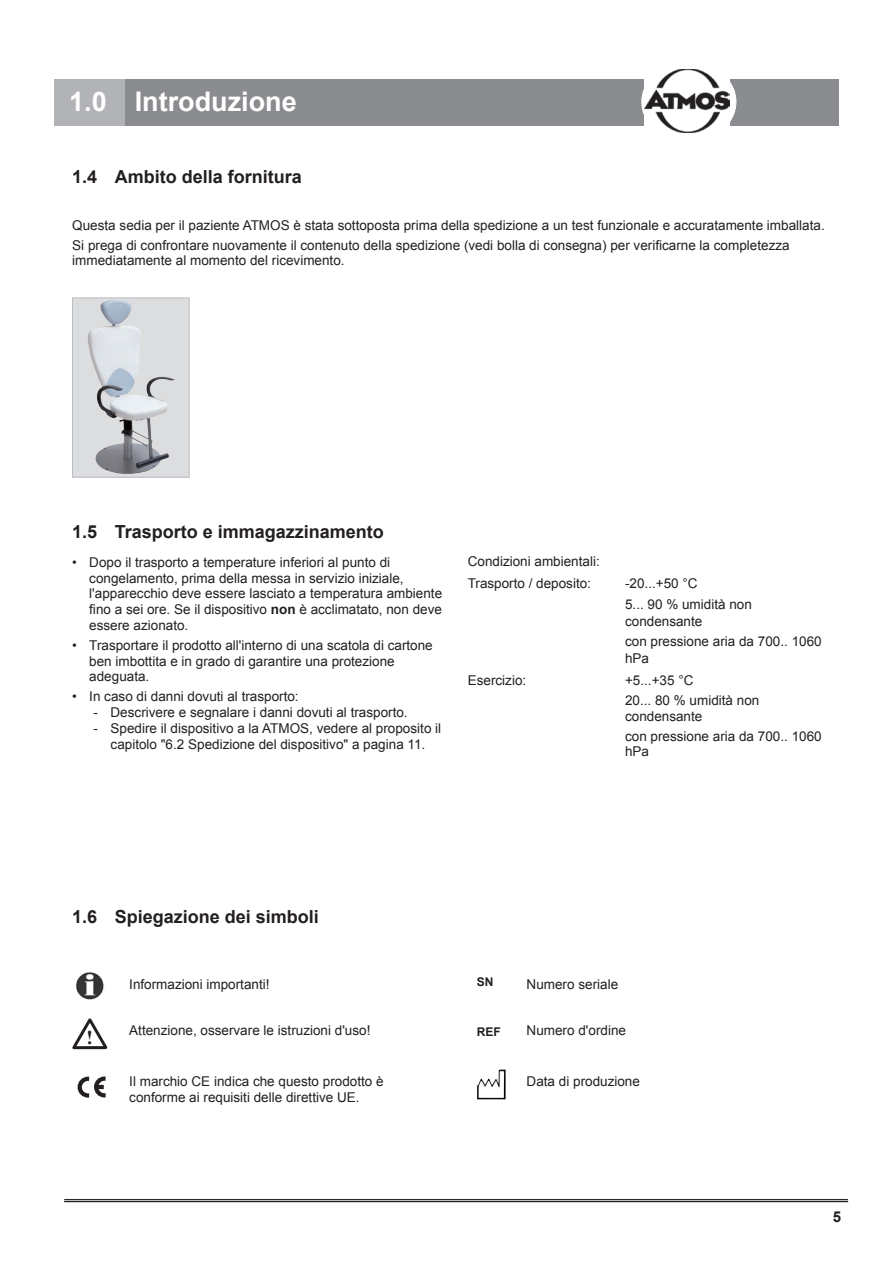
<style>
.page{position:relative;width:893px;height:1263px;background:#fff}
.page>*{position:absolute;margin:0;border:0;box-sizing:border-box;transform-origin:0 0}
.t1{font:700 27px "Arial";color:#fff}
.t2{font:700 19.5px "Times New Roman";color:#231f20}
.t3{font:700 18px "Arial";color:#231f20}
.t4{font:700 15px "Arial";color:#231f20}
.t5{font:13.5px/15.8px "Arial";color:#231f20}
.t6{font:700 12px "Arial";color:#231f20}
.s1{font-weight:700}
</style>
<div class="page">
<hr style="left:65px;top:1199px;width:783px;height:1px;background:#231f20">
<hr style="left:65px;top:1201px;width:783px;height:1px;background:#231f20">
<div style="left:124px;top:79px;width:715px;height:47px;background:#8a8c8f"></div>
<div style="left:54px;top:79px;width:70px;height:47px;background:#b2b3b7"></div>
<div style="left:642px;top:62px;width:94px;height:80px;background:#fff;border-radius:50%"></div>
<img style="left:645px;top:69px;width:85px;height:63px">
<div style="left:72px;top:298px;width:117px;height:179px;background:#dcdddf"></div>
<img style="left:88px;top:300px;width:82px;height:174px">
<div style="left:72px;top:298px;width:117px;height:179px;border:1px solid #bcbdc0"></div>
<img style="left:477px;top:1069px;width:29px;height:31px">
<svg style="left:78px;top:1076px;width:28px;height:22px"></svg>
<svg style="left:72px;top:1018px;width:36px;height:32px"></svg>
<img style="left:76px;top:972px;width:28px;height:28px">
<h1 class="t1" style="left:69px;top:84px;width:229px">1.0 Introduzione</h1>
<h3 class="t3" style="left:72px;top:165px;width:231px">1.4 Ambito della fornitura</h3>
<p class="t5" style="left:72px;top:215px;width:754px;line-height:20px">Questa sedia per il paziente ATMOS è stata sottoposta prima della spedizione a un test funzionale e accuratamente imballata.<br>Si prega di confrontare nuovamente il contenuto della spedizione (vedi bolla di consegna) per verificarne la completezza</p>
<p class="t5" style="left:72px;top:253px;width:274px">immediatamente al momento del ricevimento.</p>
<h3 class="t3" style="left:72px;top:520px;width:313px">1.5 Trasporto e immagazzinamento</h3>
<p class="t5" style="left:89px;top:554px;width:354px;text-indent:-17px">• Dopo il trasporto a temperature inferiori al punto di congelamento, prima della messa in servizio iniziale, l'apparecchio deve essere lasciato a temperatura ambiente fino a sei ore. Se il dispositivo <span class="s1">non</span> è acclimatato, non deve essere azionato.</p>
<p class="t5" style="left:89px;top:637px;width:345px;text-indent:-17px">• Trasportare il prodotto all'interno di una scatola di cartone ben imbottita e in grado di garantire una protezione adeguata.</p>
<p class="t5" style="left:72px;top:689px;width:228px">• In caso di danni dovuti al trasporto:</p>
<p class="t5" style="left:94px;top:705px;width:316px">- Descrivere e segnalare i danni dovuti al trasporto.</p>
<p class="t5" style="left:94px;top:720px;width:349px;text-align:center">- Spedire il dispositivo a la ATMOS, vedere al proposito il capitolo "6.2 Spedizione del dispositivo" a pagina 11.</p>
<p class="t5" style="left:468px;top:551px;width:134px;line-height:22.2px">Condizioni ambientali:<br>Trasporto / deposito:</p>
<p class="t5" style="left:625px;top:573px;width:128px;line-height:20.7px">-20...+50 °C<br>5... 90 % umidità non</p>
<p class="t5" style="left:625px;top:611px;width:198px;line-height:20.7px">condensante<br>con pressione aria da 700.. 1060</p>
<p class="t5" style="left:625px;top:650px;width:26px">hPa</p>
<p class="t5" style="left:468px;top:672px;width:60px">Esercizio:</p>
<p class="t5" style="left:625px;top:670px;width:136px;line-height:20px">+5...+35 °C<br>20... 80 % umidità non</p>
<p class="t5" style="left:625px;top:706px;width:198px;line-height:20px">condensante<br>con pressione aria da 700.. 1060</p>
<p class="t5" style="left:625px;top:744px;width:26px">hPa</p>
<h3 class="t3" style="left:72px;top:905px;width:248px">1.6 Spiegazione dei simboli</h3>
<h2 class="t2" style="left:87px;top:1024px;width:8px">!</h2>
<p class="t5" style="left:129px;top:977px;width:142px">Informazioni importanti!</p>
<p class="t5" style="left:129px;top:1022px;width:243px">Attenzione, osservare le istruzioni d'uso!</p>
<p class="t6" style="left:477px;top:973px;width:18px">SN</p>
<p class="t6" style="left:477px;top:1024px;width:25px">REF</p>
<p class="t5" style="left:527px;top:977px;width:93px">Numero seriale</p>
<p class="t5" style="left:527px;top:1022px;width:101px">Numero d'ordine</p>
<p class="t5" style="left:129px;top:1074px;width:256px">Il marchio CE indica che questo prodotto è</p>
<p class="t5" style="left:527px;top:1073px;width:115px">Data di produzione</p>
<p class="t5" style="left:129px;top:1089px;width:232px">conforme ai requisiti delle direttive UE.</p>
<p class="t4" style="left:833px;top:1207px;width:10px">5</p>
</div>
